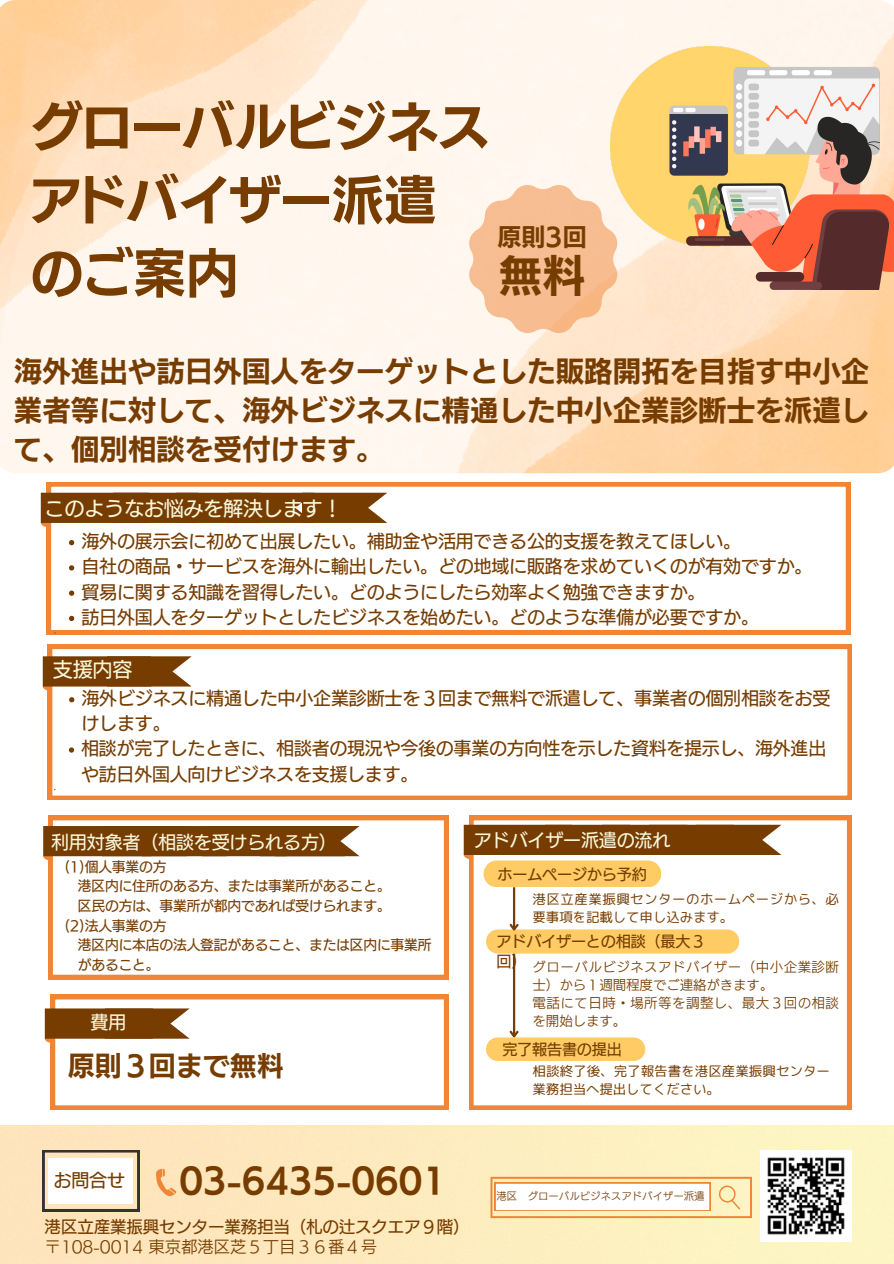
<style>
.page{position:relative;width:894px;height:1264px;background:#fff}
.page>*{position:absolute;margin:0;border:0;box-sizing:border-box;transform-origin:0 0}
.t1{font:52.5px/73.2px "TEST UD Kakugo Large B";color:#763c00}
.t2{font:43.5px "TEST UD Kakugo Large B";color:#763c00}
.t3{font:33px "Canva UD Kakugo Large Pr 6 N B";color:#763c00}
.t4{font:28.5px/39.3px "Canva UD Kakugo Large Pr 6 N B";color:#763c00;text-align:justify}
.t5{font:27px "Canva UD Kakugo Large Pr 6 N B";color:#763c00}
.t6{font:24px "TEST UD Kakugo Large B";color:#763c00}
.t7{font:19.95px "Canva UD Kakugo Large Pr 6 N M";letter-spacing:-.01em;color:#f9f7dc}
.t8{font:18px/25.3px "Canva UD Kakugo Large Pr 6 N M";letter-spacing:-.01em;color:#763c00}
.t9{font:18px "Canva UD Kakugo Large Pr 6 N M";letter-spacing:-.01em;color:#f9f7dc}
.t10{font:17.85px/25px "Canva UD Kakugo Large Pr 6 N M";letter-spacing:-.01em;color:#763c00}
.t11{font:16.5px "Canva UD Kakugo Large Pr 6 N M";letter-spacing:-.01em;color:#763c00}
.t12{font:16.5px "Canva UD Kakugo Small Pr 6 N R";letter-spacing:-.01em;color:#763c00}
.t13{font:15px/20.2px "Canva UD Kakugo Large Pr 6 N M";letter-spacing:-.01em;color:#763c00}
.t14{font:13.8px "Canva UD Kakugo Large Pr 6 N M";letter-spacing:-.01em;color:#763c00}
.t15{font:13.5px/18px "Canva UD Kakugo Small Pr 6 N R";letter-spacing:.035em;color:#763c00}
.t16{font:13.5px/18px "rounded mplus 1 p regular";letter-spacing:.035em;color:#763c00}
.t17{font:13.5px/18px "rounded mplus 1 p regular";color:#763c00}
.t18{font:10.5px "Canva UD Kakugo Small Pr 6 N R";letter-spacing:-.01em;color:#763c00}
</style>
<div class="page">
<img style="left:0;top:0;width:893px;height:473px">
<svg style="left:469px;top:185px;width:148px;height:148px;background:#f8c8a2"></svg>
<svg style="left:51px;top:994px;width:397px;height:115px"></svg>
<svg style="left:48px;top:815px;width:400px;height:164px"></svg>
<svg style="left:45px;top:1008px;width:144px;height:35px"></svg>
<svg style="left:469px;top:815px;width:382px;height:294px"></svg>
<div style="left:483px;top:860px;width:178px;height:27px;background:#ffcb65;border-radius:13px"></div>
<div style="left:486px;top:929px;width:253px;height:24px;background:#ffcb65;border-radius:12px"></div>
<hr style="left:513px;top:887px;width:2px;height:42px;background:#763c00">
<svg style="left:507px;top:921px;width:13px;height:10px"></svg>
<img style="left:0;top:1125px;width:893px;height:138px">
<svg style="left:43px;top:1150px;width:96px;height:60px;background:#c0b095"></svg>
<svg style="left:156px;top:1168px;width:20px;height:28px"></svg>
<svg style="left:47px;top:482px;width:803px;height:152px"></svg>
<svg style="left:69px;top:540px;width:5px;height:5px"></svg>
<svg style="left:69px;top:565px;width:5px;height:5px"></svg>
<svg style="left:69px;top:590px;width:5px;height:6px"></svg>
<svg style="left:69px;top:616px;width:5px;height:5px"></svg>
<svg style="left:41px;top:492px;width:346px;height:35px;background:#8b5a28"></svg>
<svg style="left:43px;top:826px;width:316px;height:34px;background:#885521"></svg>
<hr style="left:513px;top:953px;width:2px;height:83px;background:#763c00">
<svg style="left:486px;top:1028px;width:159px;height:32px"></svg>
<svg style="left:463px;top:824px;width:318px;height:35px;background:#8c5b28"></svg>
<svg style="left:48px;top:644px;width:803px;height:156px"></svg>
<svg style="left:43px;top:656px;width:148px;height:35px"></svg>
<div style="left:48px;top:1157px;width:85px;height:46px;background:#fff"></div>
<svg style="left:490px;top:1176px;width:261px;height:42px"></svg>
<img style="left:760px;top:1150px;width:91px;height:91px">
<img style="left:610px;top:46px;width:283px;height:243px">
<svg style="left:69px;top:697px;width:5px;height:5px"></svg>
<svg style="left:69px;top:747px;width:5px;height:5px"></svg>
<h6 class="t1" style="left:30px;top:90px;width:460px">グローバルビジネスアドバイザー派遣のご案内</h6>
<p class="t6" style="left:497px;top:225px;width:91px">原則3回</p>
<p class="t2" style="left:498px;top:254px;width:88px">無料</p>
<p class="t4" style="left:14px;top:351px;width:856px">海外進出や訪日外国人をターゲットとした販路開拓を目指す中小企業者等に対して、海外ビジネスに精通した中小企業診断士を派遣して、個別相談を受付けます。</p>
<p class="t7" style="left:45px;top:498px;width:299px">このようなお悩みを解決します！</p>
<p class="t8" style="left:81px;top:528px;width:661px">海外の展示会に初めて出展したい。補助金や活用できる公的支援を教えてほしい。</p>
<p class="t8" style="left:81px;top:553px;width:732px">自社の商品・サービスを海外に輸出したい。どの地域に販路を求めていくのが有効ですか。</p>
<h1 class="t8" style="left:81px;top:579px;width:625px">貿易に関する知識を習得したい。どのようにしたら効率よく勉強できますか。</h1>
<h5 class="t8" style="left:81px;top:604px;width:679px">訪日外国人をターゲットとしたビジネスを始めたい。どのような準備が必要ですか。</h5>
<p class="t7" style="left:53px;top:659px;width:81px">支援内容</p>
<p class="t8" style="left:81px;top:685px;width:750px">海外ビジネスに精通した中小企業診断士を３回まで無料で派遣して、事業者の個別相談をお受けします。</p>
<p class="t10" style="left:81px;top:736px;width:746px">相談が完了したときに、相談者の現況や今後の事業の方向性を示した資料を提示し、海外進出や訪日外国人向けビジネスを支援します。</p>
<p class="t9" style="left:51px;top:833px;width:287px">利用対象者（相談を受けられる方）</p>
<p class="t14" style="left:64px;top:859px;width:103px">(1)個人事業の方</p>
<p class="t14" style="left:78px;top:879px;width:314px">港区内に住所のある方、または事業所があること。</p>
<p class="t14" style="left:78px;top:898px;width:314px">区民の方は、事業所が都内であれば受けられます。</p>
<h6 class="t14" style="left:64px;top:918px;width:103px">(2)法人事業の方</h6>
<p class="t14" style="left:78px;top:938px;width:355px">港区内に本店の法人登記があること、または区内に事業所</p>
<p class="t14" style="left:78px;top:958px;width:83px">があること。</p>
<p class="t9" style="left:90px;top:1013px;width:35px">費用</p>
<p class="t5" style="left:68px;top:1052px;width:217px">原則３回まで無料</p>
<p class="t9" style="left:474px;top:830px;width:198px">アドバイザー派遣の流れ</p>
<p class="t13" style="left:497px;top:863px;width:151px">ホームページから予約</p>
<p class="t16" style="left:532px;top:889px;width:308px">港区立産業振興センターのホームページから、必要事項を記載して申し込みます。</p>
<p class="t15" style="left:532px;top:958px;width:308px">グローバルビジネスアドバイザー（中小企業診断士）から１週間程度でご連絡がきます。</p>
<p class="t15" style="left:532px;top:994px;width:308px">電話にて日時・場所等を調整し、最大３回の相談を開始します。</p>
<p class="t13" style="left:496px;top:931px;width:210px">アドバイザーとの相談（最大３回）</p>
<p class="t13" style="left:502px;top:1039px;width:121px">完了報告書の提出</p>
<p class="t17" style="left:532px;top:1062px;width:299px">相談終了後、完了報告書を港区産業振興センター業務担当へ提出してください。</p>
<p class="t8" style="left:54px;top:1167px;width:73px">お問合せ</p>
<h2 class="t3" style="left:179px;top:1163px;width:268px">03-6435-0601</h2>
<p class="t11" style="left:45px;top:1218px;width:426px">港区立産業振興センター業務担当（札の辻スクエア９階）</p>
<p class="t12" style="left:45px;top:1237px;width:334px">〒108-0014 東京都港区芝５丁目３６番４号</p>
<p class="t18" style="left:496px;top:1190px;width:210px">港区 グローバルビジネスアドバイザー派遣</p>
</div>
